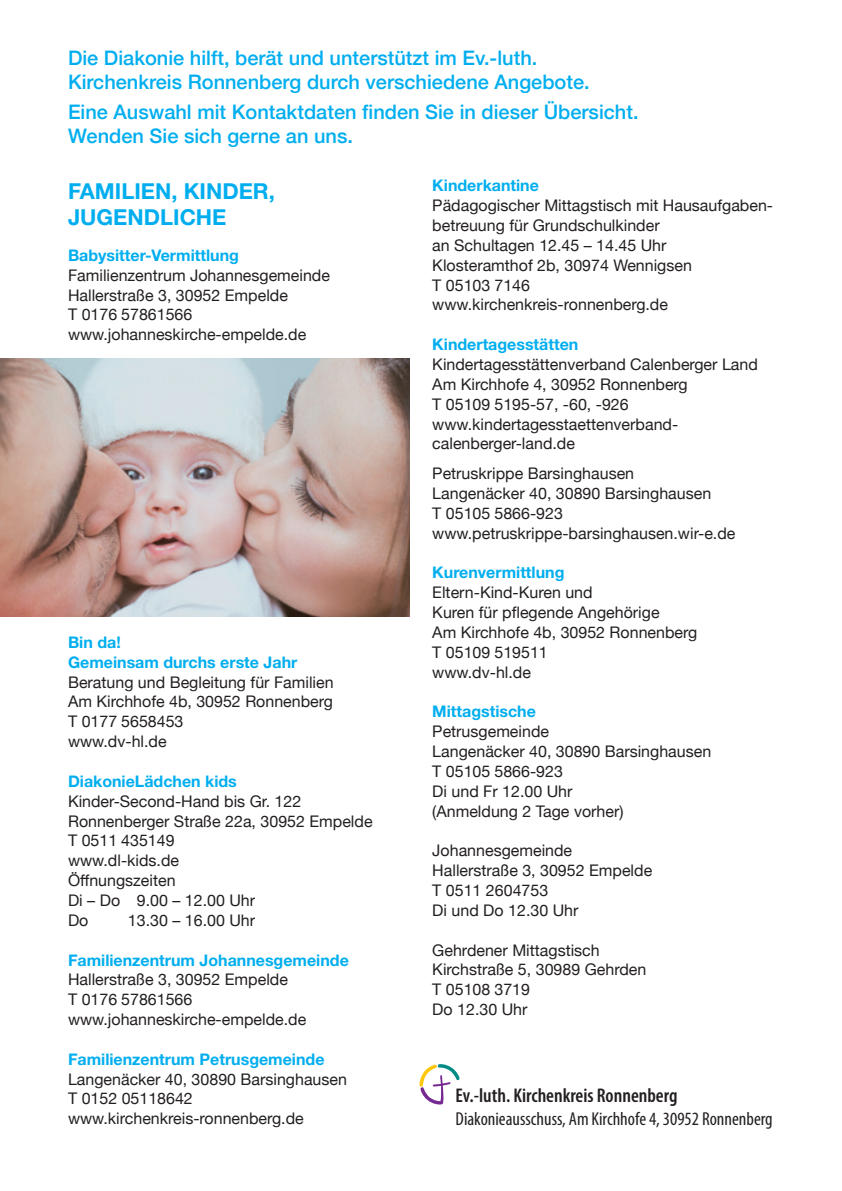
<style>
.page{position:relative;width:842px;height:1191px;background:#fff}
.page>*{position:absolute;margin:0;border:0;box-sizing:border-box;transform-origin:0 0}
.t1{font:700 22px/26.4px "Helvetica Neue";color:#00aeef}
.t2{font:500 20px/24px "Helvetica Neue";color:#00aeef}
.t3{font:600 condensed 19.8px "Myriad Pro";color:#231f20}
.t4{font:condensed 18.8px "Myriad Pro";color:#231f20}
.t5{font:16px/19.8px "Helvetica Neue";color:#231f20}
.t6{font:700 16px/19.8px "Helvetica Neue";color:#00aeef}
</style>
<div class="page">
<img style="left:0;top:359px;width:410px;height:258px">
<svg style="left:419px;top:1064px;width:41px;height:40px"></svg>
<p class="t2" style="left:68px;top:44px;width:523px">Die Diakonie hilft, berät und unterstützt im Ev.-luth.<br>Kirchenkreis Ronnenberg durch verschiedene Angebote.</p>
<p class="t2" style="left:68px;top:98px;width:572px">Eine Auswahl mit Kontaktdaten finden Sie in dieser Übersicht.<br>Wenden Sie sich gerne an uns.</p>
<h1 class="t1" style="left:68px;top:177px;width:208px">FAMILIEN, KINDER,<br>JUGENDLICHE</h1>
<p class="t6" style="left:68px;top:245px;width:172px">Babysitter-Vermittlung</p>
<p class="t5" style="left:68px;top:266px;width:263px">Familienzentrum Johannesgemeinde<br>Hallerstraße 3, 30952 Empelde<br>T 0176 57861566 www.johanneskirche-empelde.de</p>
<p class="t6" style="left:432px;top:175px;width:108px">Kinderkantine</p>
<p class="t5" style="left:432px;top:197px;width:342px">Pädagogischer Mittagstisch mit Hausaufgaben&shy;betreuung für Grundschulkinder<br>an Schultagen 12.45 – 14.45 Uhr<br>Klosteramthof 2b, 30974 Wennigsen<br>T 05103 7146<br>www.kirchenkreis-ronnenberg.de</p>
<p class="t6" style="left:432px;top:334px;width:148px">Kindertagesstätten</p>
<p class="t5" style="left:432px;top:355px;width:327px">Kindertagesstättenverband Calenberger Land Am Kirchhofe 4, 30952 Ronnenberg<br>T 05109 5195-57, -60, -926 www.kindertagesstaettenverband&shy;calenberger-land.de</p>
<p class="t5" style="left:432px;top:464px;width:305px">Petruskrippe Barsinghausen<br>Langenäcker 40, 30890 Barsinghausen<br>T 05105 5866-923 www.petruskrippe-barsinghausen.wir-e.de</p>
<p class="t6" style="left:432px;top:562px;width:134px">Kurenvermittlung</p>
<p class="t5" style="left:432px;top:583px;width:266px">Eltern-Kind-Kuren und<br>Kuren für pflegende Angehörige<br>Am Kirchhofe 4b, 30952 Ronnenberg<br>T 05109 519511<br>www.dv-hl.de</p>
<p class="t6" style="left:432px;top:701px;width:105px">Mittagstische</p>
<p class="t5" style="left:432px;top:722px;width:280px">Petrusgemeinde<br>Langenäcker 40, 30890 Barsinghausen<br>T 05105 5866-923<br>Di und Fr 12.00 Uhr<br>(Anmeldung 2 Tage vorher)</p>
<p class="t5" style="left:432px;top:841px;width:221px">Johannesgemeinde<br>Hallerstraße 3, 30952 Empelde<br>T 0511 2604753<br>Di und Do 12.30 Uhr</p>
<p class="t5" style="left:432px;top:941px;width:216px">Gehrdener Mittagstisch<br>Kirchstraße 5, 30989 Gehrden<br>T 05108 3719<br>Do 12.30 Uhr</p>
<p class="t6" style="left:68px;top:632px;width:231px">Bin da!<br>Gemeinsam durchs erste Jahr</p>
<p class="t5" style="left:68px;top:673px;width:267px">Beratung und Begleitung für Familien<br>Am Kirchhofe 4b, 30952 Ronnenberg<br>T 0177 5658453<br>www.dv-hl.de</p>
<p class="t6" style="left:68px;top:771px;width:170px">DiakonieLädchen kids</p>
<p class="t5" style="left:68px;top:792px;width:306px">Kinder-Second-Hand bis Gr. 122<br>Ronnenberger Straße 22a, 30952 Empelde<br>T 0511 435149<br>www.dl-kids.de<br>Öffnungszeiten<br>Di – Do 9.00 – 12.00 Uhr<br>Do</p>
<p class="t5" style="left:128px;top:911px;width:129px">13.30 – 16.00 Uhr</p>
<p class="t6" style="left:68px;top:949px;width:282px">Familienzentrum Johannesgemeinde</p>
<p class="t5" style="left:68px;top:970px;width:240px">Hallerstraße 3, 30952 Empelde<br>T 0176 57861566 www.johanneskirche-empelde.de</p>
<p class="t6" style="left:68px;top:1048px;width:258px">Familienzentrum Petrusgemeinde</p>
<p class="t5" style="left:68px;top:1070px;width:280px">Langenäcker 40, 30890 Barsinghausen<br>T 0152 05118642 www.kirchenkreis-ronnenberg.de</p>
<p class="t3" style="left:456px;top:1083px;width:223px">Ev.-luth. Kirchenkreis Ronnenberg</p>
<p class="t4" style="left:456px;top:1107px;width:319px">Diakonieausschuss, Am Kirchhofe 4, 30952 Ronnenberg</p>
</div>
